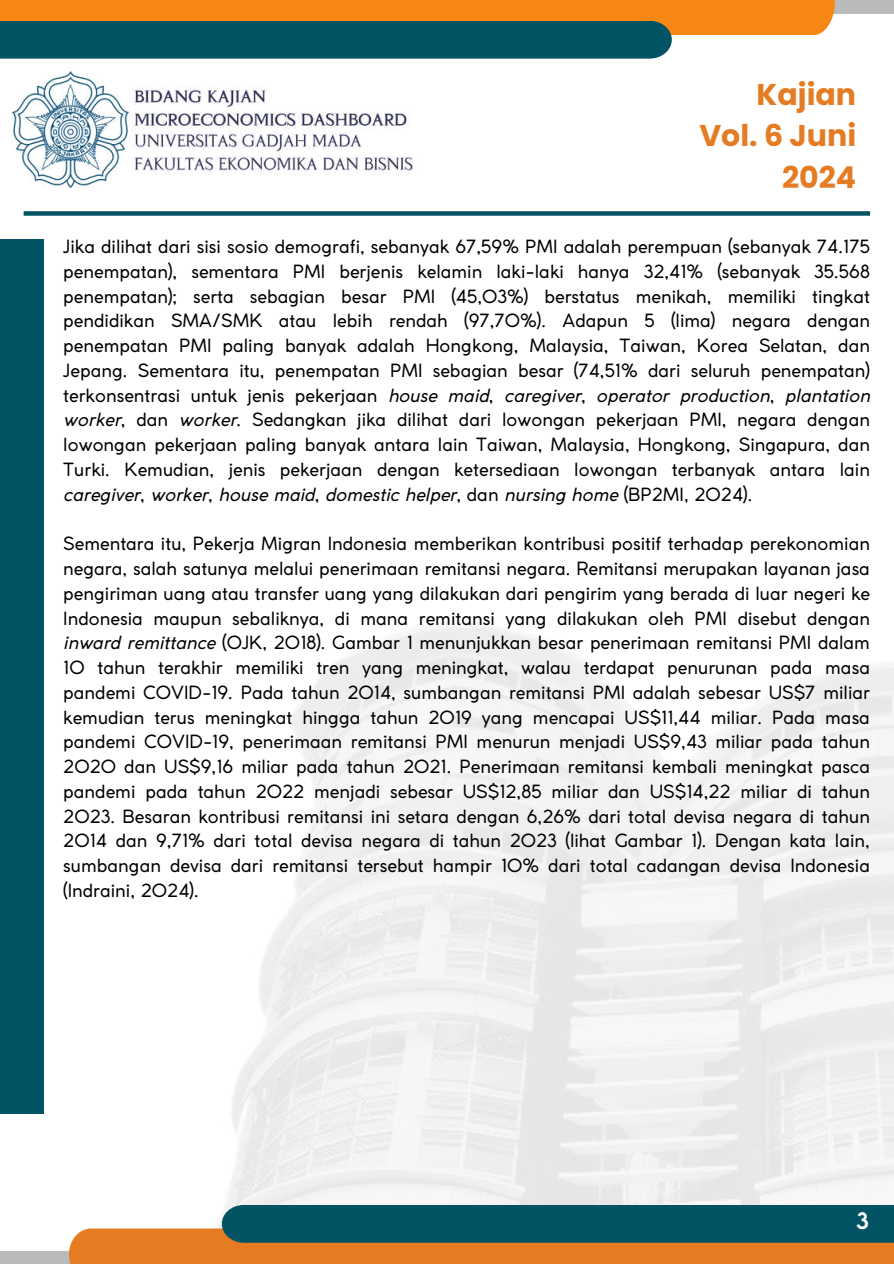
<style>
.page{position:relative;width:894px;height:1264px;background:#fff}
.page>*{position:absolute;margin:0;border:0;box-sizing:border-box;transform-origin:0 0}
.t1{font:700 30px/41.7px "Poppins";color:#e57c23;text-align:right}
.t2{font:700 22.5px "Coco Gothic";color:#fff}
.t3{font:18px/24.8px "Coco Gothic";color:#000;text-align:justify}
.s1{font-style:italic}
</style>
<div class="page">
<div style="left:0;top:1250px;width:893px;height:13px;background:#bababa"></div>
<div style="left:0;top:0;width:893px;height:14px;background:#bababa"></div>
<div style="left:69px;top:1228px;width:824px;height:35px;background:#e57c23"></div>
<div style="left:0;top:0;width:834px;height:35px;background:#f68712"></div>
<div style="left:222px;top:1204px;width:671px;height:38px;background:#025464"></div>
<div style="left:0;top:21px;width:671px;height:38px;background:#025464"></div>
<div style="left:0;top:239px;width:44px;height:874px;background:#025464"></div>
<img style="left:11px;top:21px;width:406px;height:195px">
<div style="left:24px;top:211px;width:845px;height:5px;background:#025464"></div>
<h1 class="t1" style="left:699px;top:73px;width:158px">Kajian<br>Vol. 6 Juni<br>2024</h1>
<p class="t3" style="left:63px;top:236px;width:808px">Jika dilihat dari sisi sosio demografi, sebanyak 67,59% PMI adalah perempuan (sebanyak 74.175 penempatan), sementara PMI berjenis kelamin laki-laki hanya 32,41% (sebanyak 35.568 penempatan); serta sebagian besar PMI (45,03%) berstatus menikah, memiliki tingkat pendidikan SMA/SMK atau lebih rendah (97,70%). Adapun 5 (lima) negara dengan penempatan PMI paling banyak adalah Hongkong, Malaysia, Taiwan, Korea Selatan, dan Jepang. Sementara itu, penempatan PMI sebagian besar (74,51% dari seluruh penempatan) terkonsentrasi untuk jenis pekerjaan <span class="s1">house maid</span>, <span class="s1">caregiver</span>, <span class="s1">operator production</span>, <span class="s1">plantation worker</span>, dan <span class="s1">worker</span>. Sedangkan jika dilihat dari lowongan pekerjaan PMI, negara dengan lowongan pekerjaan paling banyak antara lain Taiwan, Malaysia, Hongkong, Singapura, dan Turki. Kemudian, jenis pekerjaan dengan ketersediaan lowongan terbanyak antara lain <span class="s1">caregiver</span>, <span class="s1">worker</span>, <span class="s1">house maid</span>, <span class="s1">domestic helper</span>, dan <span class="s1">nursing home</span> (BP2MI, 2024).</p>
<p class="t3" style="left:63px;top:533px;width:808px">Sementara itu, Pekerja Migran Indonesia memberikan kontribusi positif terhadap perekonomian negara, salah satunya melalui penerimaan remitansi negara. Remitansi merupakan layanan jasa pengiriman uang atau transfer uang yang dilakukan dari pengirim yang berada di luar negeri ke Indonesia maupun sebaliknya, di mana remitansi yang dilakukan oleh PMI disebut dengan <span class="s1">inward remittance</span> (OJK, 2018). Gambar 1 menunjukkan besar penerimaan remitansi PMI dalam 10 tahun terakhir memiliki tren yang meningkat, walau terdapat penurunan pada masa pandemi COVID-19. Pada tahun 2014, sumbangan remitansi PMI adalah sebesar US$7 miliar kemudian terus meningkat hingga tahun 2019 yang mencapai US$11,44 miliar. Pada masa pandemi COVID-19, penerimaan remitansi PMI menurun menjadi US$9,43 miliar pada tahun 2020 dan US$9,16 miliar pada tahun 2021. Penerimaan remitansi kembali meningkat pasca pandemi pada tahun 2022 menjadi sebesar US$12,85 miliar dan US$14,22 miliar di tahun 2023. Besaran kontribusi remitansi ini setara dengan 6,26% dari total devisa negara di tahun 2014 dan 9,71% dari total devisa negara di tahun 2023 (lihat Gambar 1). Dengan kata lain, sumbangan devisa dari remitansi tersebut hampir 10% dari total cadangan devisa Indonesia (Indraini, 2024).</p>
<p class="t2" style="left:856px;top:1212px;width:13px">3</p>
</div>
